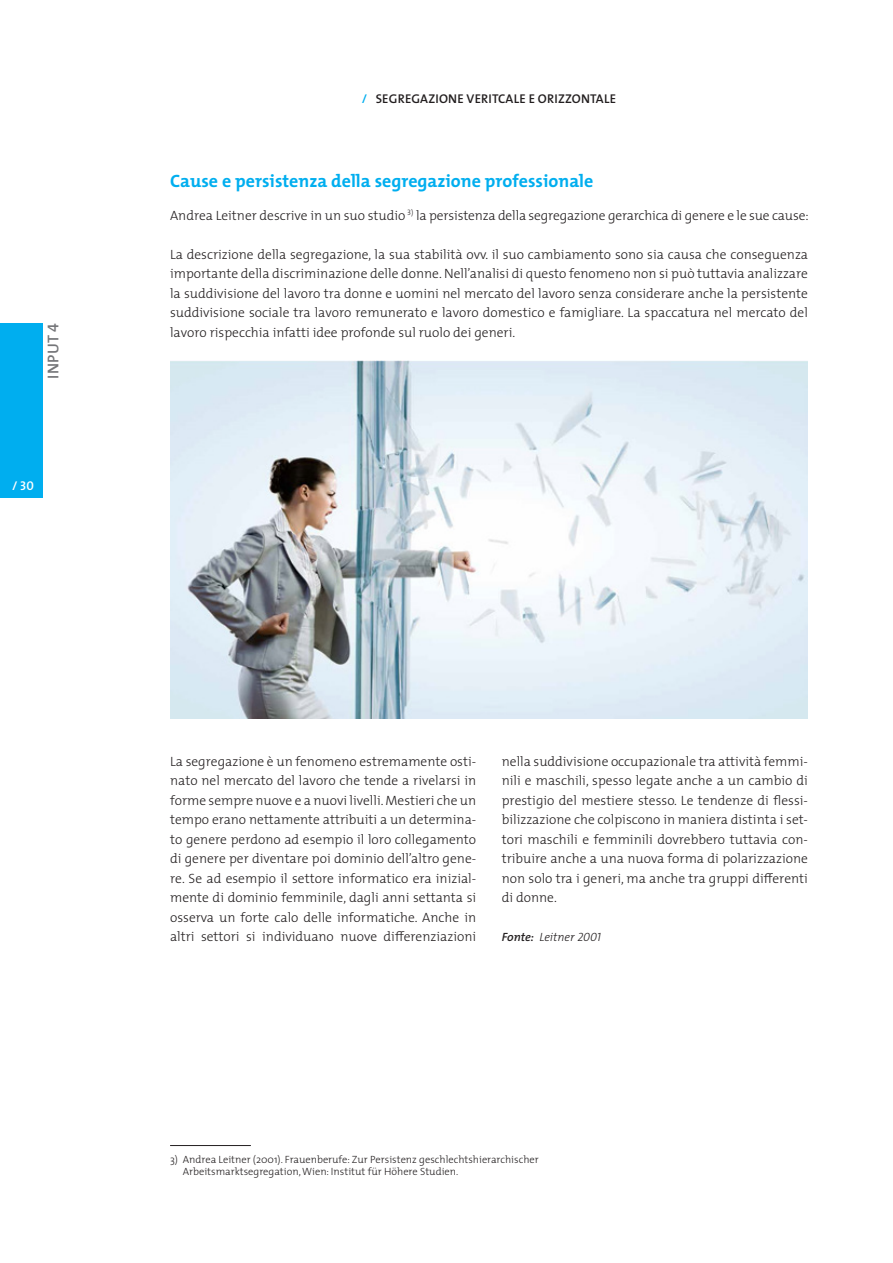
<style>
.page{position:relative;width:893px;height:1263px;background:#fff}
.page>*{position:absolute;margin:0;border:0;box-sizing:border-box;transform-origin:0 0}
.ZW{font:700 18px "The Mix";color:#00aeef}
.Rubrik{font:600 15.75px "The Mix";letter-spacing:.025em;color:#757679}
.Text{font:300 13.5px/19.5px "The Mix";color:#231f20;text-align:justify}
.Rubrik-2{font:600 12.75px "The Mix";letter-spacing:.015em;color:#231f20}
.t1{font:12.75px "The Mix Semi Bold Caps";color:#fff}
.Quelle{font:italic 300 12px "The Mix";color:#231f20}
.Fußnot_1_Linie{font:300 10.5px/12px "The Mix";color:#231f20}
.s1{font-family:"The Mix Semi Bold Caps";font-weight:400}
.s2{font-family:"The Mix";font-weight:600}
.s3{color:#00aeef}
.s4{font-weight:600}
.s5{font-family:"The Mix Light Italic Caps";font-weight:400;font-style:normal}
</style>
<div class="page">
<hr style="left:170px;top:1145px;width:81px;height:1px;background:#231f20">
<img style="left:170px;top:360px;width:638px;height:359px">
<div style="left:0;top:323px;width:43px;height:174px;background:#00aeef"></div>
<p class="Rubrik" style="left:40px;top:379px;width:57px;rotate:-90deg">INPUT <span class="s1">4</span></p>
<p class="t1" style="left:12px;top:475px;width:23px"><span class="s2">/</span> 30</p>
<p class="Rubrik-2" style="left:362px;top:88px;width:256px"><span class="s3">/</span> SEGREGAZIONE VERITCALE E ORIZZONTALE</p>
<p class="ZW" style="left:170px;top:166px;width:425px">Cause e persistenza della segregazione professionale</p>
<p class="Text" style="left:170px;top:205px;width:640px">Andrea Leitner descrive in un suo studio <sup>3</sup><sup>)</sup> la persistenza della segregazione gerarchica di genere e le sue cause:</p>
<p class="Text" style="left:170px;top:244px;width:639px">La descrizione della segregazione, la sua stabilità ovv. il suo cambiamento sono sia causa che conseguenza importante della discriminazione delle donne. Nell’analisi di questo fenomeno non si può tuttavia analizzare la suddivisione del lavoro tra donne e uomini nel mercato del lavoro senza considerare anche la persistente suddivisione sociale tra lavoro remunerato e lavoro domestico e famigliare. La spaccatura nel mercato del lavoro rispecchia infatti idee profonde sul ruolo dei generi.</p>
<p class="Text" style="left:170px;top:751px;width:308px">La segregazione è un fenomeno estremamente osti&shy;nato nel mercato del lavoro che tende a rivelarsi in forme sempre nuove e a nuovi livelli. Mestieri che un tempo erano nettamente attribuiti a un determina&shy;to genere perdono ad esempio il loro collegamento di genere per diventare poi dominio dell’altro gene&shy;re. Se ad esempio il settore informatico era inizial&shy;mente di dominio femminile, dagli anni settanta si osserva un forte calo delle informatiche. Anche in altri settori si individuano nuove differenziazioni</p>
<p class="Text" style="left:502px;top:751px;width:308px">nella suddivisione occupazionale tra attività femmi&shy;nili e maschili, spesso legate anche a un cambio di prestigio del mestiere stesso. Le tendenze di flessi&shy;bilizzazione che colpiscono in maniera distinta i set&shy;tori maschili e femminili dovrebbero tuttavia con&shy;tribuire anche a una nuova forma di polarizzazione non solo tra i generi, ma anche tra gruppi differenti di donne.</p>
<p class="Quelle" style="left:502px;top:927px;width:101px"><span class="s4">Fonte:</span> Leitner <span class="s5">2001</span></p>
<p class="Fußnot_1_Linie" style="left:183px;top:1153px;width:357px;text-indent:-13px">3) Andrea Leitner (2001). Frauenberufe: Zur Persistenz geschlechtshierarchischer<br>Arbeitsmarktsegregation, Wien: Institut für Höhere Studien.</p>
</div>
